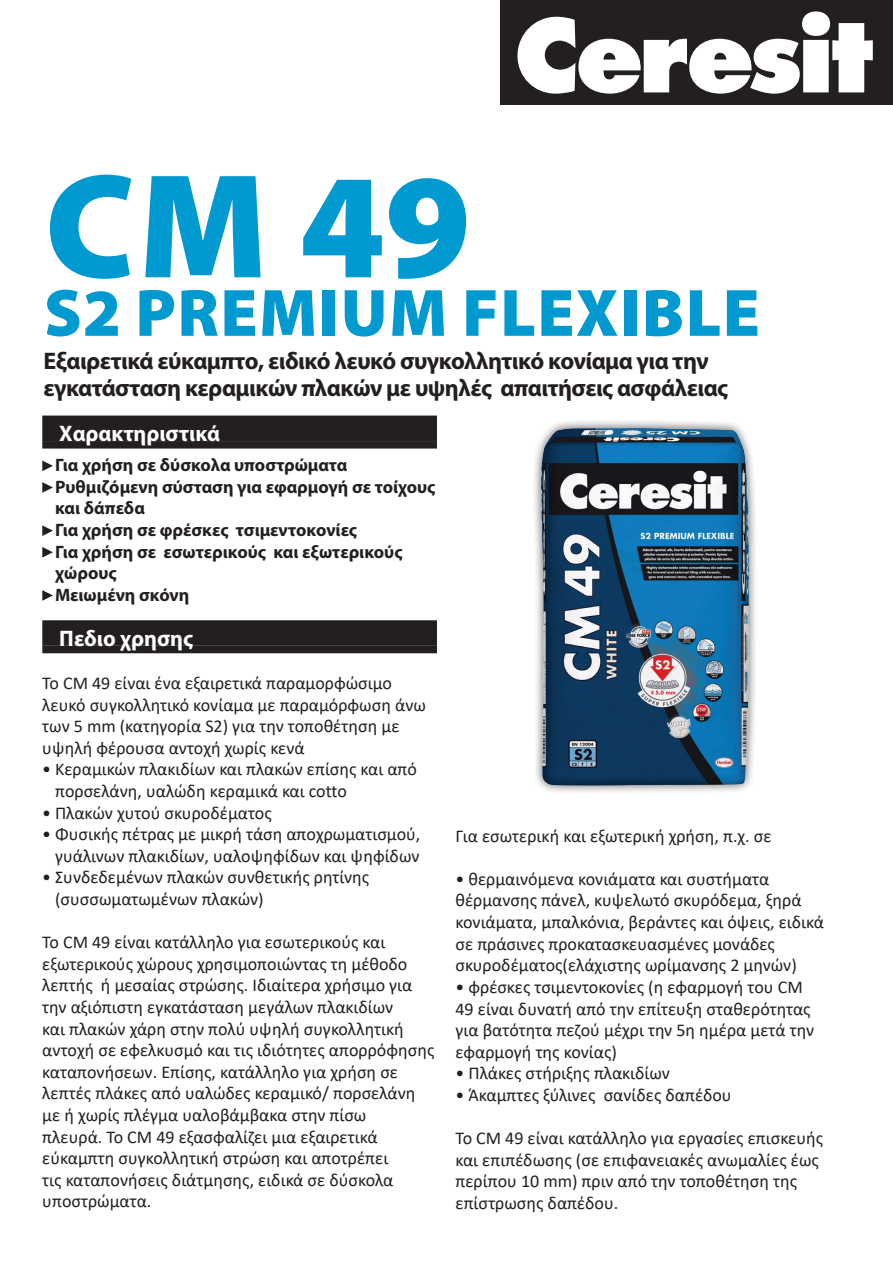
<style>
.page{position:relative;width:893px;height:1263px;background:#fff}
.page>*{position:absolute;margin:0;border:0;box-sizing:border-box;transform-origin:0 0}
.Zaglavie{font:900 150px "Myriad Pro";color:#0099d0}
.Zaglavie-2{font:900 67.5px "Myriad Pro";letter-spacing:.02em;color:#0099d0}
.Podzaglavie{font:700 24px/27px "Myriad Pro";letter-spacing:-.02em;color:#231f20}
.Вътрешно_заглавие{font:700 22.5px "Myriad Pro";color:#fff}
.t1{font:18px/21.6px "Calibri";color:#231f20}
.t2{font:700 18px/21.6px "Myriad Pro";color:#231f20}
</style>
<div class="page">
<div style="left:42px;top:416px;width:395px;height:25px;background:#231f20"></div>
<div style="left:42px;top:441px;width:395px;height:8px;background:#231f20"></div>
<div style="left:42px;top:620px;width:395px;height:26px;background:#231f20"></div>
<div style="left:42px;top:646px;width:395px;height:7px;background:#231f20"></div>
<svg style="left:42px;top:460px;width:11px;height:11px"></svg>
<svg style="left:42px;top:482px;width:11px;height:11px"></svg>
<svg style="left:42px;top:525px;width:11px;height:11px"></svg>
<svg style="left:42px;top:547px;width:11px;height:11px"></svg>
<svg style="left:42px;top:590px;width:11px;height:11px"></svg>
<img style="left:534px;top:421px;width:221px;height:371px">
<div style="left:501px;top:0;width:392px;height:104px;background:#231f20"></div>
<svg style="left:517px;top:11px;width:356px;height:83px"></svg>
<p class="Zaglavie" style="left:45px;top:142px;width:428px">CM 49</p>
<p class="Zaglavie-2" style="left:44px;top:275px;width:717px">S2 PREMIUM FLEXIBLE</p>
<p class="Podzaglavie" style="left:43px;top:346px;width:686px">Εξαιρετικά εύκαμπτο, ειδικό λευκό συγκολλητικό κονίαμα για την εγκατάσταση κεραμικών πλακών με υψηλές απαιτήσεις ασφάλειας</p>
<p class="Вътрешно_заглавие" style="left:59px;top:419px;width:162px">Χαρακτηριστικά</p>
<p class="t2" style="left:55px;top:454px;width:294px">Για χρήση σε δύσκολα υποστρώματα</p>
<p class="t2" style="left:55px;top:475px;width:382px">Ρυθμιζόμενη σύσταση για εφαρμογή σε τοίχους και δάπεδα</p>
<p class="t2" style="left:55px;top:518px;width:304px">Για χρήση σε φρέσκες τσιμεντοκονίες</p>
<p class="t2" style="left:55px;top:540px;width:349px">Για χρήση σε εσωτερικούς και εξωτερικούς χώρους</p>
<p class="t2" style="left:55px;top:583px;width:136px">Μειωμένη σκόνη</p>
<p class="Вътрешно_заглавие" style="left:59px;top:623px;width:135px">Πεδιο χρησης</p>
<p class="t1" style="left:42px;top:672px;width:385px">Το CM 49 είναι ένα εξαιρετικά παραμορφώσιμο λευκό συγκολλητικό κονίαμα με παραμόρφωση άνω των 5 mm (κατηγορία S2) για την τοποθέτηση με υψηλή φέρουσα αντοχή χωρίς κενά</p>
<p class="t1" style="left:55px;top:758px;width:364px;text-indent:-13px">• Κεραμικών πλακιδίων και πλακών επίσης και από πορσελάνη, υαλώδη κεραμικά και cotto</p>
<p class="t1" style="left:42px;top:801px;width:231px">• Πλακών χυτού σκυροδέματος</p>
<p class="t1" style="left:42px;top:823px;width:380px;text-align:right">• Φυσικής πέτρας με μικρή τάση αποχρωματισμού, γυάλινων πλακιδίων, υαλοψηφίδων και ψηφίδων</p>
<p class="t1" style="left:55px;top:866px;width:316px;text-indent:-13px">• Συνδεδεμένων πλακών συνθετικής ρητίνης (συσσωματωμένων πλακών)</p>
<p class="t1" style="left:42px;top:931px;width:394px">Το CM 49 είναι κατάλληλο για εσωτερικούς και εξωτερικούς χώρους χρησιμοποιώντας τη μέθοδο λεπτής ή μεσαίας στρώσης. Ιδιαίτερα χρήσιμο για την αξιόπιστη εγκατάσταση μεγάλων πλακιδίων<br>και πλακών χάρη στην πολύ υψηλή συγκολλητική αντοχή σε εφελκυσμό και τις ιδιότητες απορρόφησης καταπονήσεων. Επίσης, κατάλληλο για χρήση σε λεπτές πλάκες από υαλώδες κεραμικό/ πορσελάνη με ή χωρίς πλέγμα υαλοβάμβακα στην πίσω<br>πλευρά. Το CM 49 εξασφαλίζει μια εξαιρετικά εύκαμπτη συγκολλητική στρώση και αποτρέπει<br>τις καταπονήσεις διάτμησης, ειδικά σε δύσκολα υποστρώματα.</p>
<p class="t1" style="left:455px;top:824px;width:318px">Για εσωτερική και εξωτερική χρήση, π.χ. σε</p>
<p class="t1" style="left:455px;top:868px;width:370px">• θερμαινόμενα κονιάματα και συστήματα θέρμανσης πάνελ, κυψελωτό σκυρόδεμα, ξηρά κονιάματα, μπαλκόνια, βεράντες και όψεις, ειδικά σε πράσινες προκατασκευασμένες μονάδες σκυροδέματος(ελάχιστης ωρίμανσης 2 μηνών)</p>
<p class="t1" style="left:455px;top:976px;width:360px">• φρέσκες τσιμεντοκονίες (η εφαρμογή του CM 49 είναι δυνατή από την επίτευξη σταθερότητας για βατότητα πεζού μέχρι την 5η ημέρα μετά την εφαρμογή της κονίας)</p>
<p class="t1" style="left:455px;top:1062px;width:216px">• Πλάκες στήριξης πλακιδίων</p>
<p class="t1" style="left:455px;top:1084px;width:278px">• Άκαμπτες ξύλινες σανίδες δαπέδου</p>
<p class="t1" style="left:455px;top:1127px;width:369px">Το CM 49 είναι κατάλληλο για εργασίες επισκευής και επιπέδωσης (σε επιφανειακές ανωμαλίες έως περίπου 10 mm) πριν από την τοποθέτηση της επίστρωσης δαπέδου.</p>
</div>
